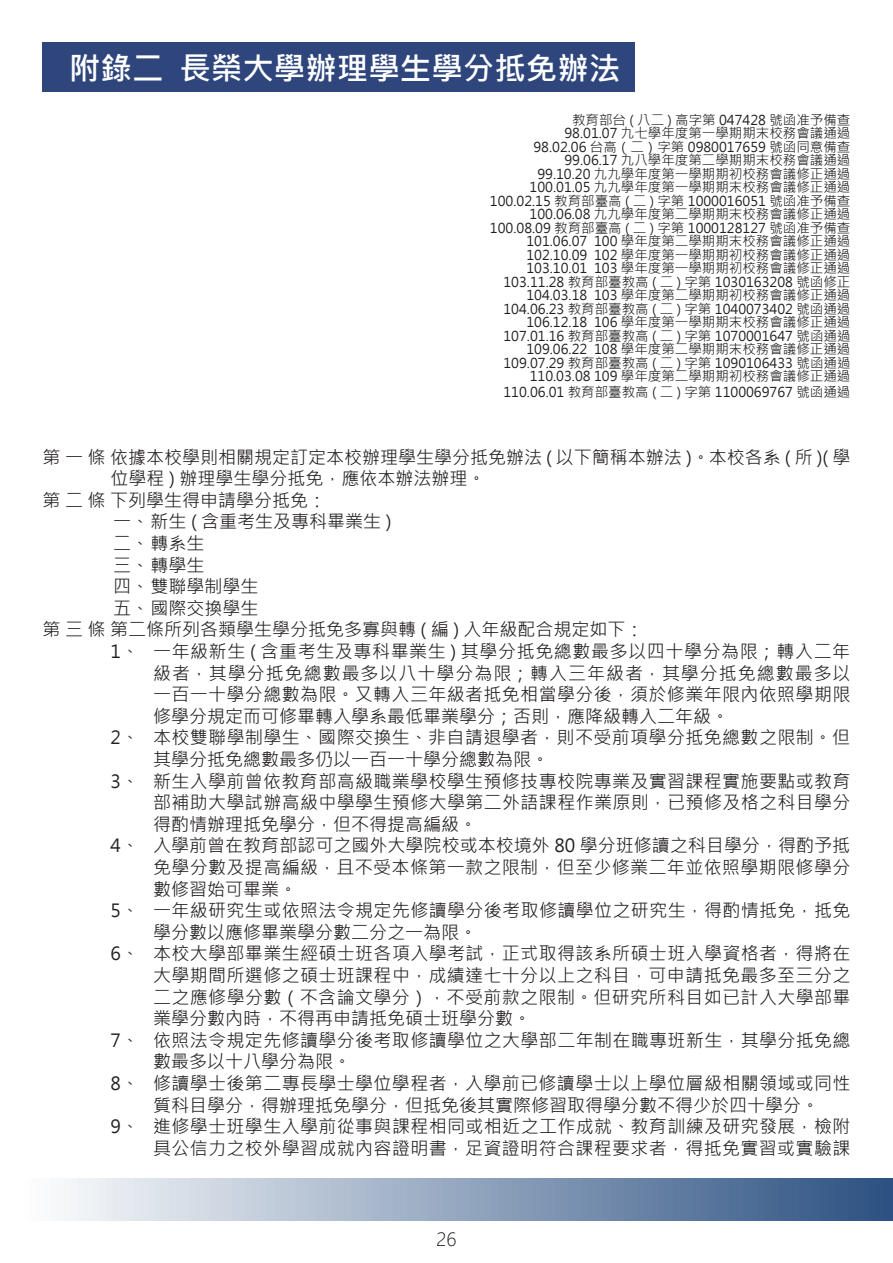
<style>
.page{position:relative;width:893px;height:1263px;background:#fff}
.page>*{position:absolute;margin:0;border:0;box-sizing:border-box;transform-origin:0 0}
.目錄{font:700 31.5px "Microsoft Jheng Hei";color:#fff}
.層級一_外國學歷{font:18px/21.6px "Microsoft Jheng Hei";letter-spacing:.02em;color:#231f20;text-align:justify}
.層級一_外國學歷-2{font:18px/21.6px "Microsoft Jheng Hei";color:#231f20}
.表格{font:18px "Microsoft Jheng Hei";color:#231f20}
.t1{font:300 18px "Microsoft Jheng Hei";color:#231f20}
.表格-2{font:13.5px "Microsoft Jheng Hei";color:#231f20}
</style>
<div class="page">
<div style="left:0;top:1178px;width:893px;height:42px;background:linear-gradient(to right,#fff,#2b5081)"></div>
<div style="left:43px;top:43px;width:592px;height:49px;background:#2e467c"></div>
<p class="目錄" style="left:69px;top:48px;width:553px">附錄二 長榮大學辦理學生學分抵免辦法</p>
<p class="表格-2" style="left:572px;top:111px;width:280px">教育部台 ( 八二 ) 高字第 047428 號函准予備查</p>
<p class="表格-2" style="left:564px;top:125px;width:288px">98.01.07 九七學年度第一學期期末校務會議通過</p>
<p class="表格-2" style="left:533px;top:138px;width:319px">98.02.06 台高（二）字第 0980017659 號函同意備查</p>
<p class="表格-2" style="left:564px;top:152px;width:288px">99.06.17 九八學年度第二學期期末校務會議通過</p>
<p class="表格-2" style="left:537px;top:165px;width:315px">99.10.20 九九學年度第一學期期初校務會議修正通過</p>
<p class="表格-2" style="left:530px;top:179px;width:322px">100.01.05 九九學年度第一學期期末校務會議修正通過</p>
<p class="表格-2" style="left:490px;top:192px;width:362px">100.02.15 教育部臺高 ( 二 ) 字第 1000016051 號函准予備查</p>
<p class="表格-2" style="left:530px;top:206px;width:322px">100.06.08 九九學年度第二學期期末校務會議修正通過</p>
<p class="表格-2" style="left:490px;top:219px;width:362px">100.08.09 教育部臺高 ( 二 ) 字第 1000128127 號函准予備查</p>
<p class="表格-2" style="left:526px;top:233px;width:326px">101.06.07 100 學年度第二學期期末校務會議修正通過</p>
<p class="表格-2" style="left:526px;top:246px;width:326px">102.10.09 102 學年度第一學期期初校務會議修正通過</p>
<p class="表格-2" style="left:526px;top:260px;width:326px">103.10.01 103 學年度第一學期期初校務會議修正通過</p>
<p class="表格-2" style="left:503px;top:273px;width:349px">103.11.28 教育部臺教高 ( 二 ) 字第 1030163208 號函修正</p>
<p class="表格-2" style="left:526px;top:287px;width:326px">104.03.18 103 學年度第二學期期初校務會議修正通過</p>
<p class="表格-2" style="left:503px;top:300px;width:349px">104.06.23 教育部臺教高 ( 二 ) 字第 1040073402 號函通過</p>
<p class="表格-2" style="left:526px;top:314px;width:326px">106.12.18 106 學年度第一學期期末校務會議修正通過</p>
<p class="表格-2" style="left:503px;top:327px;width:349px">107.01.16 教育部臺教高 ( 二 ) 字第 1070001647 號函通過</p>
<p class="表格-2" style="left:526px;top:341px;width:326px">109.06.22 108 學年度第二學期期末校務會議修正通過</p>
<p class="表格-2" style="left:503px;top:354px;width:349px">109.07.29 教育部臺教高 ( 二 ) 字第 1090106433 號函通過</p>
<p class="表格-2" style="left:530px;top:368px;width:322px">110.03.08 109 學年度第二學期期初校務會議修正通過</p>
<p class="表格-2" style="left:503px;top:384px;width:349px">110.06.01 教育部臺教高 ( 二 ) 字第 1100069767 號函通過</p>
<p class="層級一_外國學歷-2" style="left:111px;top:446px;width:741px;text-indent:-68px">第 一 條 依據本校學則相關規定訂定本校辦理學生學分抵免辦法 ( 以下簡稱本辦法 )。本校各系 ( 所 )( 學位學程 ) 辦理學生學分抵免，應依本辦法辦理。</p>
<p class="表格" style="left:43px;top:489px;width:285px">第 二 條 下列學生得申請學分抵免：</p>
<p class="層級一_外國學歷-2" style="left:113px;top:511px;width:280px">一、新生 ( 含重考生及專科畢業生 )</p>
<p class="層級一_外國學歷" style="left:113px;top:533px;width:93px">二、轉系生</p>
<p class="層級一_外國學歷" style="left:113px;top:554px;width:93px">三、轉學生</p>
<p class="層級一_外國學歷" style="left:113px;top:576px;width:147px">四、雙聯學制學生</p>
<p class="層級一_外國學歷" style="left:113px;top:597px;width:147px">五、國際交換學生</p>
<p class="表格" style="left:43px;top:618px;width:603px">第 三 條 第二條所列各類學生學分抵免多寡與轉 ( 編 ) 入年級配合規定如下：</p>
<p class="層級一_外國學歷" style="left:153px;top:641px;width:699px;text-indent:-43px">1、 一年級新生 ( 含重考生及專科畢業生 ) 其學分抵免總數最多以四十學分為限；轉入二年級者，其學分抵免總數最多以八十學分為限；轉入三年級者，其學分抵免總數最多以一百一十學分總數為限。又轉入三年級者抵免相當學分後，須於修業年限內依照學期限修學分規定而可修畢轉入學系最低畢業學分；否則，應降級轉入二年級。</p>
<p class="層級一_外國學歷" style="left:153px;top:727px;width:699px;text-indent:-43px">2、 本校雙聯學制學生、國際交換生、非自請退學者，則不受前項學分抵免總數之限制。但其學分抵免總數最多仍以一百一十學分總數為限。</p>
<p class="層級一_外國學歷" style="left:153px;top:770px;width:699px;text-indent:-43px">3、 新生入學前曾依教育部高級職業學校學生預修技專校院專業及實習課程實施要點或教育部補助大學試辦高級中學學生預修大學第二外語課程作業原則，已預修及格之科目學分得酌情辦理抵免學分，但不得提高編級。</p>
<p class="層級一_外國學歷" style="left:153px;top:835px;width:699px;text-indent:-43px">4、 入學前曾在教育部認可之國外大學院校或本校境外 80 學分班修讀之科目學分，得酌予抵免學分數及提高編級，且不受本條第一款之限制，但至少修業二年並依照學期限修學分數修習始可畢業。</p>
<p class="層級一_外國學歷" style="left:153px;top:900px;width:699px;text-indent:-43px">5、 一年級研究生或依照法令規定先修讀學分後考取修讀學位之研究生，得酌情抵免，抵免學分數以應修畢業學分數二分之一為限。</p>
<p class="層級一_外國學歷" style="left:153px;top:943px;width:699px;text-indent:-43px">6、 本校大學部畢業生經碩士班各項入學考試，正式取得該系所碩士班入學資格者，得將在大學期間所選修之碩士班課程中，成績達七十分以上之科目，可申請抵免最多至三分之二之應修學分數（不含論文學分），不受前款之限制。但研究所科目如已計入大學部畢業學分數內時，不得再申請抵免碩士班學分數。</p>
<p class="層級一_外國學歷" style="left:153px;top:1029px;width:699px;text-indent:-43px">7、 依照法令規定先修讀學分後考取修讀學位之大學部二年制在職專班新生，其學分抵免總數最多以十八學分為限。</p>
<p class="層級一_外國學歷" style="left:153px;top:1073px;width:699px;text-indent:-43px">8、 修讀學士後第二專長學士學位學程者，入學前已修讀學士以上學位層級相關領域或同性質科目學分，得辦理抵免學分，但抵免後其實際修習取得學分數不得少於四十學分。</p>
<p class="層級一_外國學歷" style="left:111px;top:1116px;width:741px;text-align:right">9、 進修學士班學生入學前從事與課程相同或相近之工作成就、教育訓練及研究發展，檢附具公信力之校外學習成就內容證明書，足資證明符合課程要求者，得抵免實習或實驗課</p>
<p class="t1" style="left:436px;top:1227px;width:22px">26</p>
</div>
